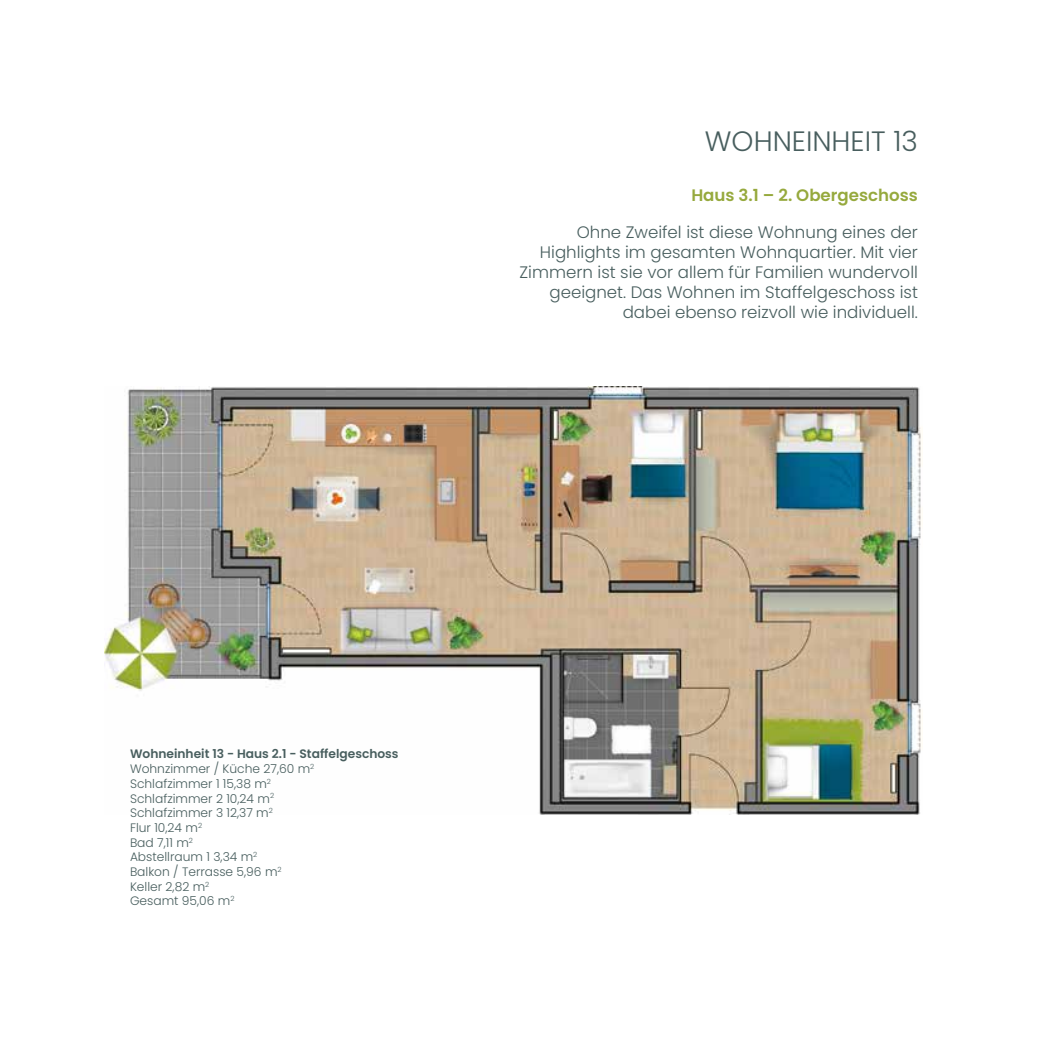
<style>
.page{position:relative;width:1042px;height:1042px;background:#fff}
.page>*{position:absolute;margin:0;border:0;box-sizing:border-box;transform-origin:0 0}
.t1{font:300 28px "Poppins";color:#485e5e}
.t2{font:300 16.62px/19.9px "Poppins";color:#485e5e;text-align:right}
.t3{font:600 16.62px "Poppins";color:#96a93d}
.t4{font:300 12.25px/14.7px "Poppins";color:#485e5e}
.s1{font-weight:600}
</style>
<div class="page">
<img style="left:104px;top:386px;width:817px;height:428px">
<h1 class="t1" style="left:705px;top:125px;width:215px">WOHNEINHEIT 13</h1>
<h2 class="t3" style="left:691px;top:185px;width:228px">Haus 3.1 – 2. Obergeschoss</h2>
<h2 class="t2" style="left:519px;top:223px;width:400px">Ohne Zweifel ist diese Wohnung eines der Highlights im gesamten Wohnquartier. Mit vier Zimmern ist sie vor allem für Familien wundervoll geeignet. Das Wohnen im Staffelgeschoss ist dabei ebenso reizvoll wie individuell.</h2>
<p class="t4" style="left:130px;top:747px;width:270px"><span class="s1">Wohneinheit 13 - Haus 2.1 - Staffelgeschoss<br></span>Wohnzimmer / Küche 27,60 m<sup>2<br></sup>Schlafzimmer 1 15,38 m<sup>2<br></sup>Schlafzimmer 2 10,24 m<sup>2<br></sup>Schlafzimmer 3 12,37 m<sup>2<br></sup>Flur 10,24 m<sup>2<br></sup>Bad 7,11 m<sup>2<br></sup>Abstellraum 1 3,34 m<sup>2<br></sup>Balkon / Terrasse 5,96 m<sup>2<br></sup>Keller 2,82 m<sup>2<br></sup>Gesamt 95,06 m<sup>2</sup></p>
</div>
